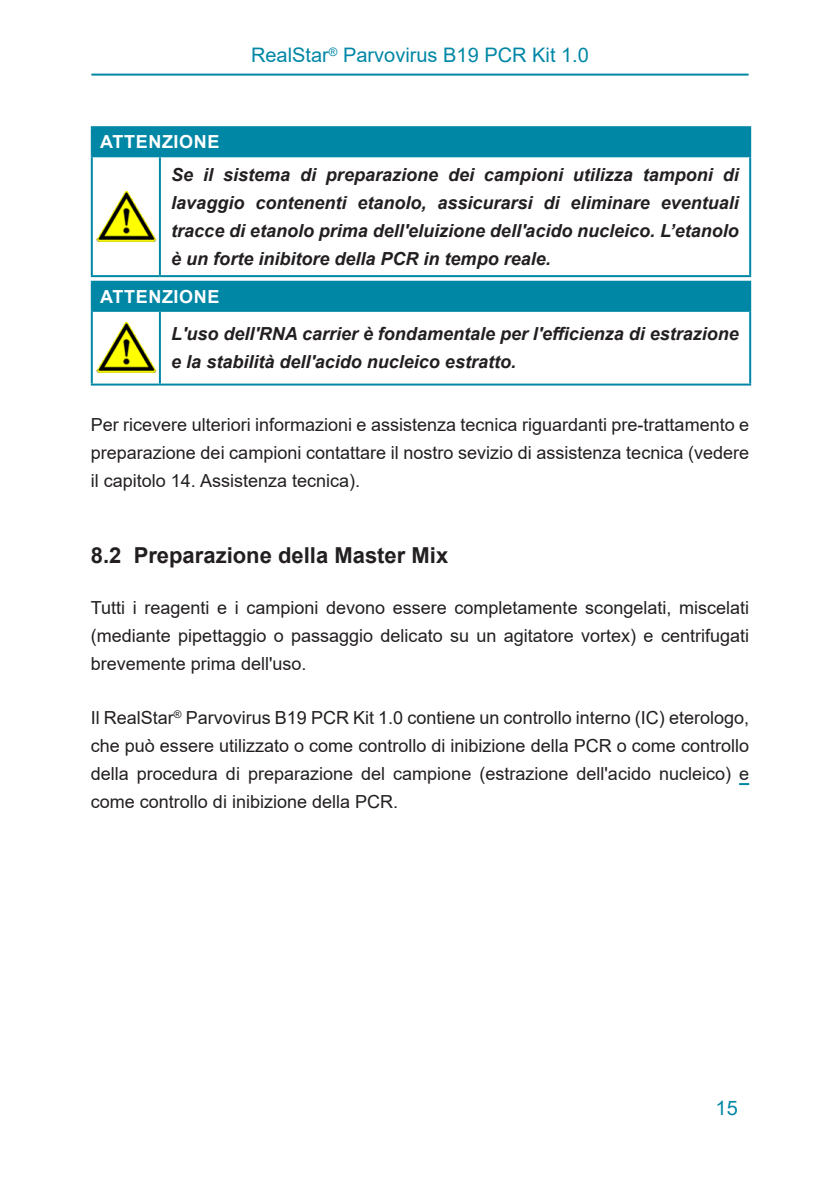
<style>
.page{position:relative;width:840px;height:1191px;background:#fff}
.page>*{position:absolute;margin:0;border:0;box-sizing:border-box;transform-origin:0 0}
.Level_2{font:700 22px "Arial";color:#231f20}
.Seitenkopf{font:20px "Arial";color:#0087a6}
.Mengentext{font:18px/28px "Arial";color:#231f20;text-align:justify}
.Note_hazard_conseque{font:italic 700 18px/28px "Arial";color:#231f20;text-align:justify}
.Note_Titel{font:700 18px "Arial";letter-spacing:.035em;color:#fff}
</style>
<div class="page">
<hr style="left:91px;top:74px;width:657px;height:2px;background:#0087a6">
<svg style="left:739px;top:783px;width:9px;height:2px"></svg>
<div style="left:92px;top:127px;width:657px;height:29px;background:#0087a6"></div>
<hr style="left:91px;top:126px;width:69px;height:2px;background:#0087a6">
<hr style="left:91px;top:128px;width:2px;height:27px;background:#0087a6">
<hr style="left:160px;top:126px;width:590px;height:2px;background:#0087a6">
<hr style="left:748px;top:128px;width:2px;height:27px;background:#0087a6">
<hr style="left:91px;top:155px;width:69px;height:2px;background:#0087a6">
<hr style="left:160px;top:155px;width:590px;height:2px;background:#0087a6">
<hr style="left:91px;top:157px;width:2px;height:118px;background:#0087a6">
<hr style="left:91px;top:275px;width:69px;height:2px;background:#0087a6">
<hr style="left:159px;top:157px;width:2px;height:118px;background:#0087a6">
<hr style="left:748px;top:157px;width:2px;height:118px;background:#0087a6">
<hr style="left:160px;top:275px;width:590px;height:2px;background:#0087a6">
<img style="left:96px;top:190px;width:61px;height:53px">
<div style="left:92px;top:282px;width:657px;height:29px;background:#0087a6"></div>
<hr style="left:91px;top:281px;width:69px;height:2px;background:#0087a6">
<hr style="left:91px;top:283px;width:2px;height:27px;background:#0087a6">
<hr style="left:160px;top:281px;width:590px;height:2px;background:#0087a6">
<hr style="left:748px;top:283px;width:2px;height:27px;background:#0087a6">
<hr style="left:91px;top:310px;width:69px;height:2px;background:#0087a6">
<hr style="left:160px;top:310px;width:590px;height:2px;background:#0087a6">
<hr style="left:91px;top:312px;width:2px;height:71px;background:#0087a6">
<hr style="left:91px;top:383px;width:69px;height:2px;background:#0087a6">
<hr style="left:159px;top:312px;width:2px;height:71px;background:#0087a6">
<hr style="left:748px;top:312px;width:2px;height:71px;background:#0087a6">
<hr style="left:160px;top:383px;width:590px;height:2px;background:#0087a6">
<img style="left:96px;top:321px;width:61px;height:53px">
<p class="Seitenkopf" style="left:251px;top:41px;width:339px">RealStar<sup>®</sup> Parvovirus B19 PCR Kit 1.0</p>
<p class="Note_Titel" style="left:100px;top:129px;width:121px">ATTENZIONE</p>
<p class="Note_hazard_conseque" style="left:171px;top:161px;width:568px">Se il sistema di preparazione dei campioni utilizza tamponi di lavaggio contenenti etanolo, assicurarsi di eliminare eventuali tracce di etanolo prima dell'eluizione dell'acido nucleico. L’etanolo è un forte inibitore della PCR in tempo reale.</p>
<p class="Note_Titel" style="left:100px;top:284px;width:121px">ATTENZIONE</p>
<p class="Note_hazard_conseque" style="left:171px;top:320px;width:568px">L'uso dell'RNA carrier è fondamentale per l'efficienza di estrazione e la stabilità dell'acido nucleico estratto.</p>
<p class="Mengentext" style="left:91px;top:410px;width:659px">Per ricevere ulteriori informazioni e assistenza tecnica riguardanti pre-trattamento e preparazione dei campioni contattare il nostro sevizio di assistenza tecnica (vedere il capitolo 14. Assistenza tecnica).</p>
<p class="Level_2" style="left:91px;top:540px;width:359px">8.2 Preparazione della Master Mix</p>
<p class="Mengentext" style="left:91px;top:593px;width:659px">Tutti i reagenti e i campioni devono essere completamente scongelati, miscelati (mediante pipettaggio o passaggio delicato su un agitatore vortex) e centrifugati brevemente prima dell'uso.</p>
<p class="Mengentext" style="left:91px;top:703px;width:659px">Il RealStar<sup>®</sup> Parvovirus B19 PCR Kit 1.0 contiene un controllo interno (IC) eterologo, che può essere utilizzato o come controllo di inibizione della PCR o come controllo della procedura di preparazione del campione (estrazione dell'acido nucleico) e come controllo di inibizione della PCR.</p>
<p class="Seitenkopf" style="left:715px;top:1094px;width:24px">15</p>
</div>
